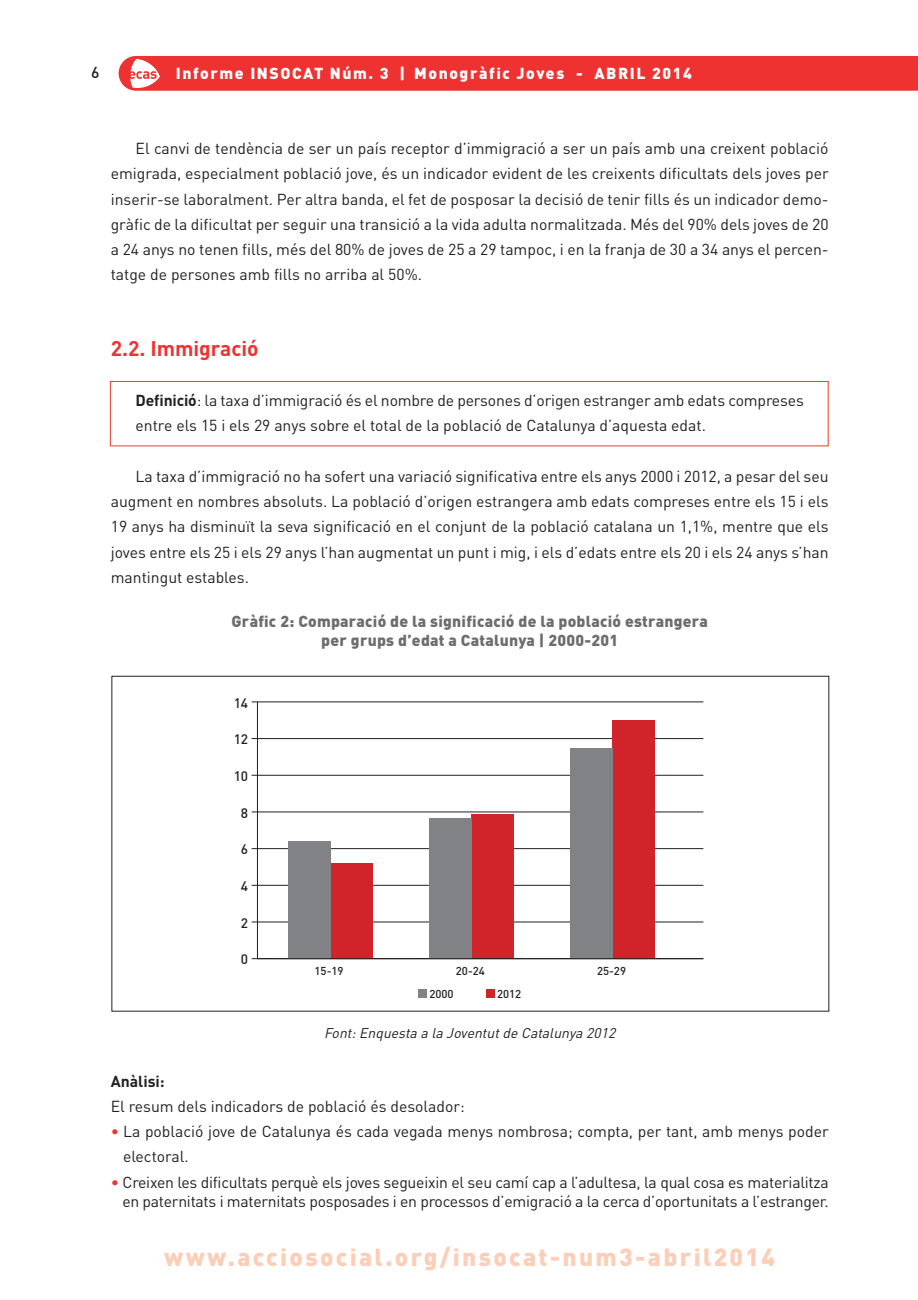
<style>
.page{position:relative;width:918px;height:1300px;background:#fff}
.page>*{position:absolute;margin:0;border:0;box-sizing:border-box;transform-origin:0 0}
.t1{font:900 24.5px "DIN";letter-spacing:.095em;color:#fccdb7}
.t2{font:700 21px "DIN";color:#ee3231}
.t3{font:15.75px/25.2px "DIN";letter-spacing:-.01em;color:#231f20;text-align:justify}
.t4{font:900 15.75px/19.2px "DIN";letter-spacing:.015em;color:#6c6d70;text-align:center}
.t5{font:900 15.75px "DIN";letter-spacing:.1em;color:#fff}
.t6{font:700 15.75px "DIN";color:#231f20}
.t7{font:500 15.75px "DIN";color:#231f20}
.t8{font:italic 14px "DIN";color:#231f20}
.t9{font:500 13.65px "DIN";color:#231f20}
.t10{font:500 11.38px "DIN";color:#231f20}
.s1{font-weight:700}
.s2{color:#ee3231}
</style>
<div class="page">
<div style="left:119px;top:56px;width:799px;height:35px;background:#ee3231"></div>
<img style="left:128px;top:56px;width:33px;height:35px">
<div style="left:110px;top:381px;width:718px;height:65px;border:1px solid #ef3c25"></div>
<hr style="left:252px;top:958px;width:451px;height:1px;background:#231f20">
<hr style="left:252px;top:775px;width:451px;height:1px;background:#231f20">
<hr style="left:252px;top:738px;width:451px;height:1px;background:#231f20">
<hr style="left:252px;top:811px;width:451px;height:1px;background:#231f20">
<hr style="left:252px;top:848px;width:451px;height:1px;background:#231f20">
<hr style="left:252px;top:885px;width:451px;height:1px;background:#231f20">
<hr style="left:252px;top:921px;width:451px;height:1px;background:#231f20">
<div style="left:418px;top:989px;width:9px;height:8px;background:#808285"></div>
<div style="left:486px;top:989px;width:8px;height:8px;background:#d1232a"></div>
<hr style="left:252px;top:701px;width:451px;height:1px;background:#231f20">
<svg style="left:257px;top:701px;width:446px;height:258px"></svg>
<p class="t7" style="left:91px;top:64px;width:10px">6</p>
<p class="t5" style="left:176px;top:64px;width:517px">Informe INSOCAT Núm. 3 | Monogràfic Joves - ABRIL 2014</p>
<p class="t3" style="left:111px;top:136px;width:719px;text-indent:25px">El canvi de tendència de ser un país receptor d’immigració a ser un país amb una creixent població emigrada, especialment població jove, és un indicador evident de les creixents dificultats dels joves per inserir-se laboralment. Per altra banda, el fet de posposar la decisió de tenir fills és un indicador demo&shy;gràfic de la dificultat per seguir una transició a la vida adulta normalitzada. Més del 90% dels joves de 20 a 24 anys no tenen fills, més del 80% de joves de 25 a 29 tampoc, i en la franja de 30 a 34 anys el percen&shy;tatge de persones amb fills no arriba al 50%.</p>
<h2 class="t2" style="left:111px;top:336px;width:149px">2.2. Immigració</h2>
<p class="t3" style="left:136px;top:388px;width:670px"><span class="s1">Definició</span>: la taxa d’immigració és el nombre de persones d’origen estranger amb edats compreses entre els 15 i els 29 anys sobre el total de la població de Catalunya d’aquesta edat.</p>
<p class="t3" style="left:111px;top:464px;width:719px;text-indent:25px">La taxa d’immigració no ha sofert una variació significativa entre els anys 2000 i 2012, a pesar del seu augment en nombres absoluts. La població d’origen estrangera amb edats compreses entre els 15 i els 19 anys ha disminuït la seva significació en el conjunt de la població catalana un 1,1%, mentre que els joves entre els 25 i els 29 anys l’han augmentat un punt i mig, i els d’edats entre els 20 i els 24 anys s’han mantingut estables.</p>
<p class="t4" style="left:231px;top:612px;width:478px">Gràfic 2: Comparació de la significació de la població estrangera per grups d’edat a Catalunya | 2000-201</p>
<p class="t9" style="left:234px;top:695px;width:16px">14</p>
<p class="t9" style="left:234px;top:731px;width:16px">12</p>
<p class="t9" style="left:234px;top:768px;width:16px">10</p>
<p class="t9" style="left:241px;top:805px;width:9px">8</p>
<p class="t9" style="left:241px;top:841px;width:9px">6</p>
<p class="t9" style="left:241px;top:878px;width:9px">4</p>
<p class="t9" style="left:241px;top:915px;width:9px">2</p>
<p class="t9" style="left:241px;top:951px;width:9px">0</p>
<p class="t10" style="left:314px;top:964px;width:31px">15-19</p>
<p class="t10" style="left:456px;top:964px;width:31px">20-24</p>
<p class="t10" style="left:597px;top:964px;width:31px">25-29</p>
<p class="t10" style="left:429px;top:987px;width:26px">2000</p>
<p class="t10" style="left:497px;top:987px;width:26px">2012</p>
<p class="t8" style="left:324px;top:1025px;width:296px">Font: Enquesta a la Joventut de Catalunya 2012</p>
<p class="t6" style="left:111px;top:1072px;width:55px">Anàlisi:</p>
<p class="t3" style="left:111px;top:1094px;width:355px">El resum dels indicadors de població és desolador:</p>
<p class="t3" style="left:123px;top:1119px;width:707px;text-indent:-12px"><span class="s2">•</span> La població jove de Catalunya és cada vegada menys nombrosa; compta, per tant, amb menys poder electoral.</p>
<p class="t3" style="left:111px;top:1172px;width:719px;line-height:18.9px;text-align:right"><span class="s2">•</span> Creixen les dificultats perquè els joves segueixin el seu camí cap a l’adultesa, la qual cosa es materialitza en paternitats i maternitats posposades i en processos d’emigració a la cerca d’oportunitats a l’estranger.</p>
<h1 class="t1" style="left:164px;top:1243px;width:612px">www.acciosocial.org/insocat-num3-abril2014</h1>
</div>
